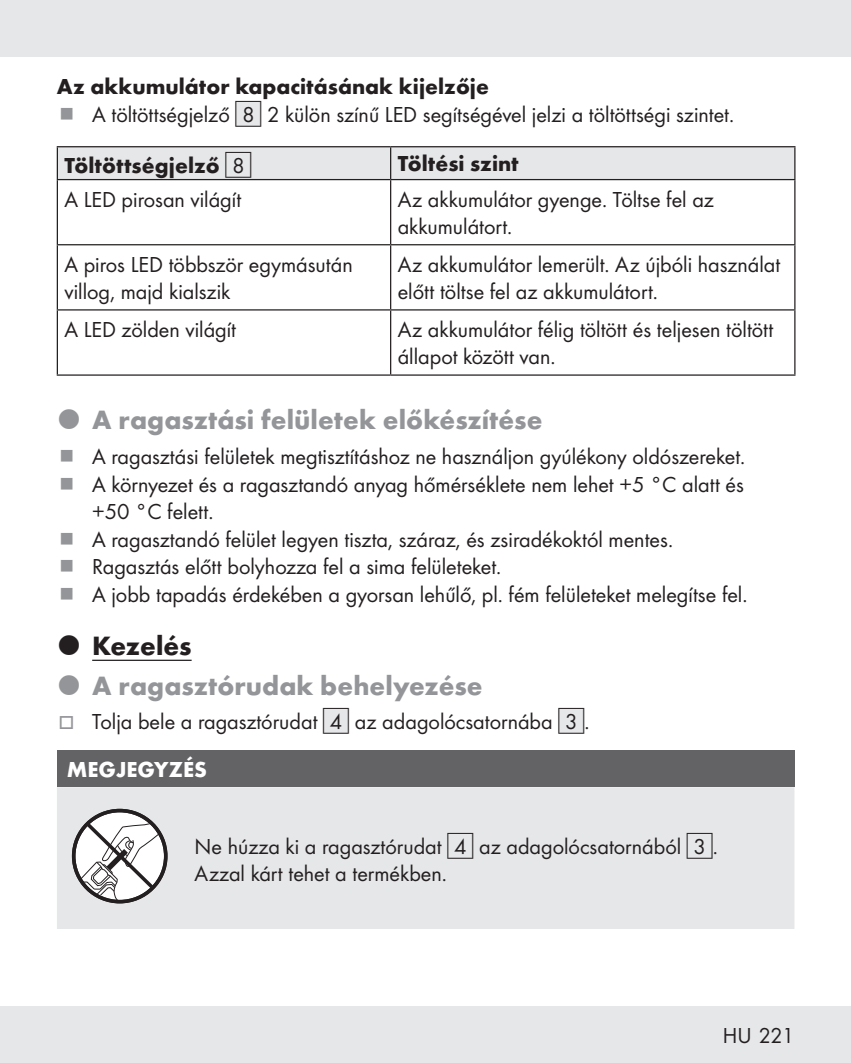
<style>
.page{position:relative;width:851px;height:1063px;background:#fff}
.page>*{position:absolute;margin:0;border:0;box-sizing:border-box;transform-origin:0 0}
.t1{font:700 27.5px "Futura";color:#939598}
.t2{font:700 27.5px "Futura";letter-spacing:-.005em;color:#231f20}
.t3{font:22.5px/27.5px "Futura Boo";color:#231f20}
.t4{font:700 22.5px "Futura";color:#231f20}
.t5{font:700 22.5px "Futura";color:#fff}
.s1{font-family:"IMP Lidl Num Box";font-size:19.75px;color:#e6e7e9}
.s2{font-family:"IMP Lidl Num Box";font-size:19.75px}
.s3{font-family:"IMP Lidl Num Box";font-weight:400;font-size:19.75px;color:#e6e7e9}
.s4{font-family:"IMP Lidl Num Box";font-weight:400;font-size:19.75px}
.s5{color:#939598}
</style>
<div class="page">
<div style="left:0;top:1006px;width:850px;height:57px;background:#e6e7e9"></div>
<div style="left:0;top:0;width:850px;height:57px;background:#e6e7e9"></div>
<hr style="left:92px;top:660px;width:100px;height:1px;background:#231f20">
<div style="left:58px;top:147px;width:736px;height:32px;background:#e6e7e9"></div>
<hr style="left:57px;top:146px;width:333px;height:1px;background:#231f20">
<hr style="left:57px;top:147px;width:1px;height:32px;background:#231f20">
<hr style="left:390px;top:146px;width:405px;height:1px;background:#231f20">
<hr style="left:390px;top:147px;width:1px;height:32px;background:#231f20">
<hr style="left:794px;top:147px;width:1px;height:32px;background:#231f20">
<hr style="left:57px;top:179px;width:333px;height:1px;background:#231f20">
<hr style="left:57px;top:180px;width:1px;height:64px;background:#231f20">
<hr style="left:390px;top:179px;width:405px;height:1px;background:#231f20">
<hr style="left:390px;top:180px;width:1px;height:64px;background:#231f20">
<hr style="left:794px;top:180px;width:1px;height:64px;background:#231f20">
<hr style="left:57px;top:244px;width:333px;height:1px;background:#231f20">
<hr style="left:57px;top:245px;width:1px;height:64px;background:#231f20">
<hr style="left:390px;top:244px;width:405px;height:1px;background:#231f20">
<hr style="left:390px;top:245px;width:1px;height:64px;background:#231f20">
<hr style="left:794px;top:245px;width:1px;height:64px;background:#231f20">
<hr style="left:57px;top:309px;width:333px;height:2px;background:#231f20">
<hr style="left:57px;top:311px;width:1px;height:63px;background:#231f20">
<hr style="left:390px;top:309px;width:405px;height:2px;background:#231f20">
<hr style="left:390px;top:311px;width:1px;height:63px;background:#231f20">
<hr style="left:794px;top:311px;width:1px;height:63px;background:#231f20">
<hr style="left:57px;top:374px;width:333px;height:2px;background:#231f20">
<hr style="left:390px;top:374px;width:405px;height:2px;background:#231f20">
<div style="left:57px;top:751px;width:737px;height:36px;background:#636366"></div>
<div style="left:57px;top:787px;width:737px;height:142px;background:#e6e7e9"></div>
<svg style="left:74px;top:810px;width:91px;height:92px"></svg>
<div style="left:72px;top:809px;width:95px;height:94px;border:4px solid #231f20;border-radius:50%"></div>
<svg style="left:80px;top:819px;width:80px;height:84px"></svg>
<p class="t4" style="left:57px;top:70px;width:433px">Az akkumulátor kapacitásának kijelzője</p>
<p class="t3" style="left:92px;top:100px;width:643px">A töltöttségjelző <span class="s1">[</span><span class="s2">8]</span> 2 külön színű LED segítségével jelzi a töltöttségi szintet.</p>
<p class="t4" style="left:64px;top:148px;width:188px">Töltöttségjelző <span class="s3">[</span><span class="s4">8]</span></p>
<p class="t4" style="left:397px;top:147px;width:122px">Töltési szint</p>
<p class="t3" style="left:64px;top:184px;width:178px">A LED pirosan világít</p>
<p class="t3" style="left:397px;top:184px;width:318px">Az akkumulátor gyenge. Töltse fel az akkumulátort.</p>
<p class="t3" style="left:64px;top:249px;width:290px">A piros LED többször egymásután villog, majd kialszik</p>
<p class="t3" style="left:397px;top:249px;width:384px">Az akkumulátor lemerült. Az újbóli használat előtt töltse fel az akkumulátort.</p>
<p class="t3" style="left:64px;top:315px;width:173px">A LED zölden világít</p>
<p class="t3" style="left:397px;top:315px;width:377px">Az akkumulátor félig töltött és teljesen töltött állapot között van.</p>
<p class="t1" style="left:92px;top:400px;width:451px">A ragasztási felületek előkészítése</p>
<p class="t3" style="left:92px;top:442px;width:656px">A ragasztási felületek megtisztításhoz ne használjon gyúlékony oldószereket.<br>A környezet és a ragasztandó anyag hőmérséklete nem lehet +5 °C alatt és +50 °C felett.<br>A ragasztandó felület legyen tiszta, száraz, és zsiradékoktól mentes.<br>Ragasztás előtt bolyhozza fel a sima felületeket.<br>A jobb tapadás érdekében a gyorsan lehűlő, pl. fém felületeket melegítse fel.</p>
<p class="t2" style="left:92px;top:626px;width:101px">Kezelés</p>
<p class="t1" style="left:92px;top:665px;width:392px">A ragasztórudak behelyezése</p>
<p class="t3" style="left:58px;top:707px;width:532px"><span class="s5">□</span> Tolja bele a ragasztórudat <span class="s1">[</span><span class="s2">4]</span> az adagolócsatornába <span class="s1">[</span><span class="s2">3]</span>.</p>
<p class="t5" style="left:67px;top:753px;width:141px">MEGJEGYZÉS</p>
<p class="t3" style="left:194px;top:831px;width:525px">Ne húzza ki a ragasztórudat <span class="s1">[</span><span class="s2">4]</span> az adagolócsatornából <span class="s1">[</span><span class="s2">3]</span>.<br>Azzal kárt tehet a termékben.</p>
<p class="t3" style="left:722px;top:1020px;width:73px">HU 221</p>
</div>
